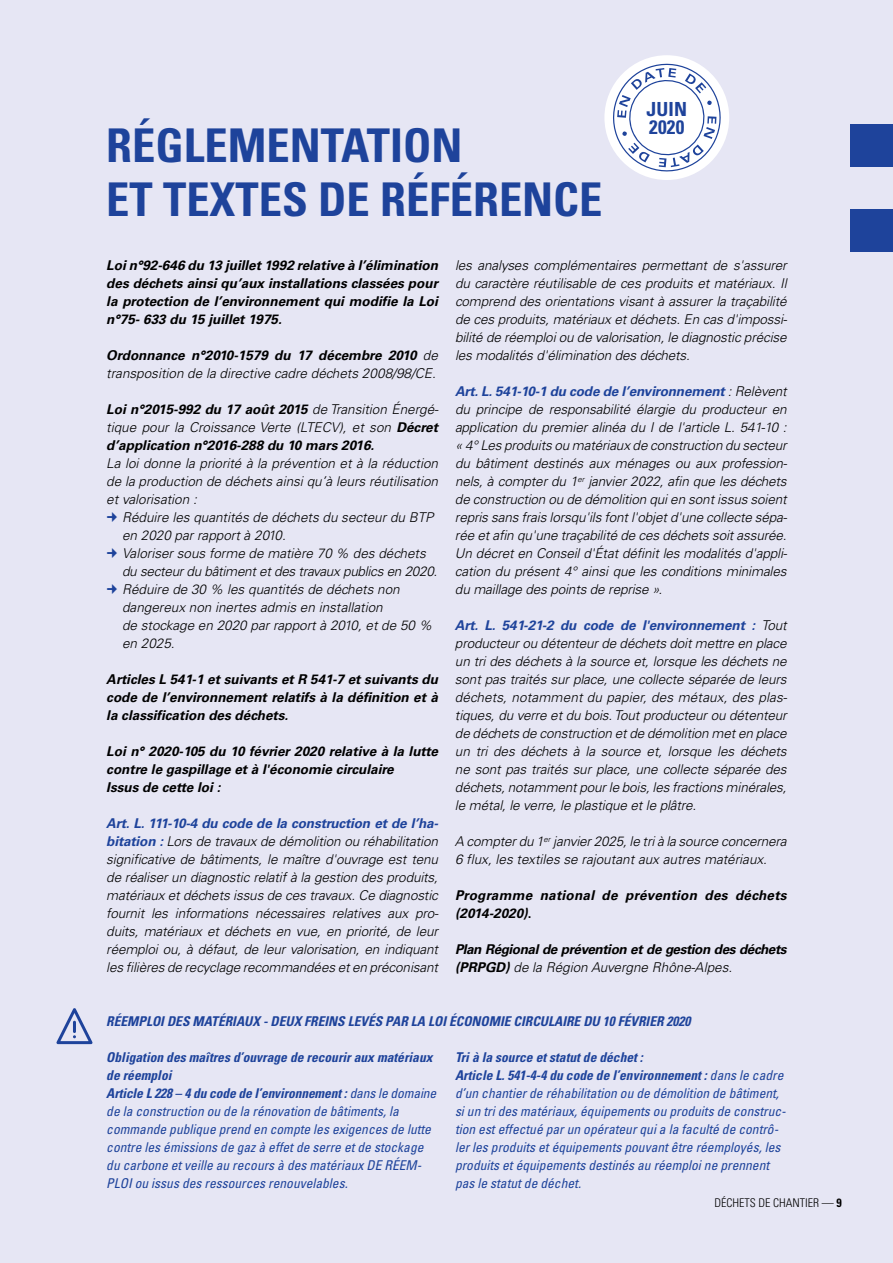
<style>
.page{position:relative;width:893px;height:1263px;background:#e6e6f4}
.page>*{position:absolute;margin:0;border:0;box-sizing:border-box;transform-origin:0 0}
.t1{font:700 condensed 46.5px/54px "Univers";color:#1e439b}
.t2{font:700 condensed 19.5px/18.1px "Univers";letter-spacing:.01em;color:#1e439b}
.t3{font:italic 300 13.5px/18px "Univers";color:#000;text-align:justify}
.t4{font:italic condensed 13.5px/18px "Univers";color:#1e439b}
.t5{font:italic 700 13.5px/18px "Univers";color:#000;text-align:justify}
.t6{font:italic 700 13.5px/18px "Univers";letter-spacing:-.03em;color:#000}
.t7{font:italic 700 condensed 13.5px "Univers";color:#1e439b}
.t8{font:italic 700 13.5px/18px "Univers";letter-spacing:.02em;color:#000}
.t9{font:300 condensed 12px "Univers";color:#000}
.s1{font-weight:700}
.s2{font-weight:300}
.s3{font-weight:700;color:#1e439b}
.s4{font-style:normal}
</style>
<div class="page">
<svg style="left:56px;top:1008px;width:37px;height:36px"></svg>
<div style="left:850px;top:124px;width:43px;height:43px;background:#1e439b"></div>
<div style="left:850px;top:209px;width:43px;height:43px;background:#1e439b"></div>
<svg style="left:606px;top:57px;width:122px;height:121px"></svg>
<h1 class="t1" style="left:106px;top:118px;width:498px">RÉGLEMENTATION<br>ET TEXTES DE RÉFÉRENCE</h1>
<h2 class="t2" style="left:647px;top:100px;width:39px">JUIN<br>2020</h2>
<p class="t5" style="left:106px;top:256px;width:333px">Loi n°92-646 du 13 juillet 1992 relative à l’élimination des déchets ainsi qu’aux installations classées pour la protection de l’environnement qui modifie la Loi n°75- 633 du 15 juillet 1975.</p>
<p class="t3" style="left:106px;top:346px;width:333px"><span class="s1">Ordonnance n°2010-1579 du 17 décembre 2010</span> de transposition de la directive cadre déchets 2008/98/CE.</p>
<p class="t5" style="left:106px;top:400px;width:334px">Loi n°2015-992 du 17 août 2015 <span class="s2">de Transition Énergé&shy;tique pour la Croissance Verte (LTECV), et son</span> Décret d’application n°2016-288 du 10 mars 2016.</p>
<p class="t3" style="left:106px;top:454px;width:333px">La loi donne la priorité à la prévention et à la réduction de la production de déchets ainsi qu’à leurs réutilisation et valorisation :</p>
<p class="t3" style="left:122px;top:508px;width:317px;text-align:left">Réduire les quantités de déchets du secteur du BTP en 2020 par rapport à 2010.<br>Valoriser sous forme de matière 70 % des déchets du secteur du bâtiment et des travaux publics en 2020.<br>Réduire de 30 % les quantités de déchets non dangereux non inertes admis en installation<br>de stockage en 2020 par rapport à 2010, et de 50 % en 2025.</p>
<p class="t5" style="left:106px;top:670px;width:333px">Articles L 541-1 et suivants et R 541-7 et suivants du code de l’environnement relatifs à la définition et à la classification des déchets.</p>
<p class="t5" style="left:106px;top:742px;width:333px;text-align:left">Loi n° 2020-105 du 10 février 2020 relative à la lutte contre le gaspillage et à l'économie circulaire<br>Issus de cette loi :</p>
<p class="t3" style="left:106px;top:814px;width:334px"><span class="s3">Art. L. 111-10-4 du code de la construction et de l’ha&shy;bitation :</span> Lors de travaux de démolition ou réhabilitation significative de bâtiments, le maître d'ouvrage est tenu de réaliser un diagnostic relatif à la gestion des produits, matériaux et déchets issus de ces travaux. Ce diagnostic fournit les informations nécessaires relatives aux pro&shy;duits, matériaux et déchets en vue, en priorité, de leur réemploi ou, à défaut, de leur valorisation, en indiquant les filières de recyclage recommandées et en préconisant</p>
<p class="t7" style="left:106px;top:1013px;width:174px">Réemploi des matériaux - DEUX</p>
<p class="t7" style="left:304px;top:1013px;width:388px">freins levés par la loi économie circulaire du 10 février 2020</p>
<p class="t3" style="left:455px;top:256px;width:334px">les analyses complémentaires permettant de s'assurer du caractère réutilisable de ces produits et matériaux. Il comprend des orientations visant à assurer la traçabilité de ces produits, matériaux et déchets. En cas d'impossi&shy;bilité de réemploi ou de valorisation, le diagnostic précise les modalités d'élimination des déchets.</p>
<p class="t3" style="left:455px;top:382px;width:334px"><span class="s3">Art. L. 541-10-1 du code de l’environnement</span> : Relèvent du principe de responsabilité élargie du producteur en application du premier alinéa du I de l'article L. 541-10 : « 4° Les produits ou matériaux de construction du secteur du bâtiment destinés aux ménages ou aux profession&shy;nels, à compter du 1<sup>er</sup> janvier 2022, afin que les déchets de construction ou de démolition qui en sont issus soient repris sans frais lorsqu'ils font l'objet d'une collecte sépa&shy;rée et afin qu'une traçabilité de ces déchets soit assurée.<br>Un décret en Conseil d'État définit les modalités d'appli&shy;cation du présent 4° ainsi que les conditions minimales du maillage des points de reprise ».</p>
<p class="t3" style="left:455px;top:616px;width:334px"><span class="s3">Art. L. 541-21-2 du code de l'environnement :</span> Tout producteur ou détenteur de déchets doit mettre en place un tri des déchets à la source et, lorsque les déchets ne sont pas traités sur place, une collecte séparée de leurs déchets, notamment du papier, des métaux, des plas&shy;tiques, du verre et du bois. Tout producteur ou détenteur de déchets de construction et de démolition met en place un tri des déchets à la source et, lorsque les déchets ne sont pas traités sur place, une collecte séparée des déchets, notamment pour le bois, les fractions minérales, le métal, le verre, le plastique et le plâtre.</p>
<p class="t3" style="left:455px;top:832px;width:333px">A compter du 1<sup>er</sup> janvier 2025, le tri à la source concernera<br>6 flux, les textiles se rajoutant aux autres matériaux.</p>
<p class="t8" style="left:455px;top:886px;width:333px">Programme national de prévention des déchets (2014-2020)<span class="s4">.</span></p>
<p class="t6" style="left:455px;top:940px;width:333px">Plan Régional de prévention et de gestion des déchets (PRPGD) <span class="s2">de la Région Auvergne Rhône-Alpes.</span></p>
<p class="t4" style="left:106px;top:1048px;width:331px"><span class="s1">Obligation des maîtres d’ouvrage de recourir aux matériaux de réemploi<br>Article L 228 – 4 du code de l’environnement :</span> dans le domaine de la construction ou de la rénovation de bâtiments, la commande publique prend en compte les exigences de lutte contre les émissions de gaz à effet de serre et de stockage du carbone et veille au recours à des matériaux DE RÉEM-PLOI ou issus des ressources renouvelables.</p>
<p class="t4" style="left:455px;top:1048px;width:332px"><span class="s1">Tri à la source et statut de déchet :<br>Article L. 541-4-4 du code de l’environnement :</span> dans le cadre d’un chantier de réhabilitation ou de démolition de bâtiment, si un tri des matériaux, équipements ou produits de construc&shy;tion est effectué par un opérateur qui a la faculté de contrô&shy;ler les produits et équipements pouvant être réemployés, les produits et équipements destinés au réemploi ne prennent pas le statut de déchet.</p>
<p class="t9" style="left:715px;top:1196px;width:129px">DÉCHETS DE CHANTIER — <span class="s1">9</span></p>
</div>
